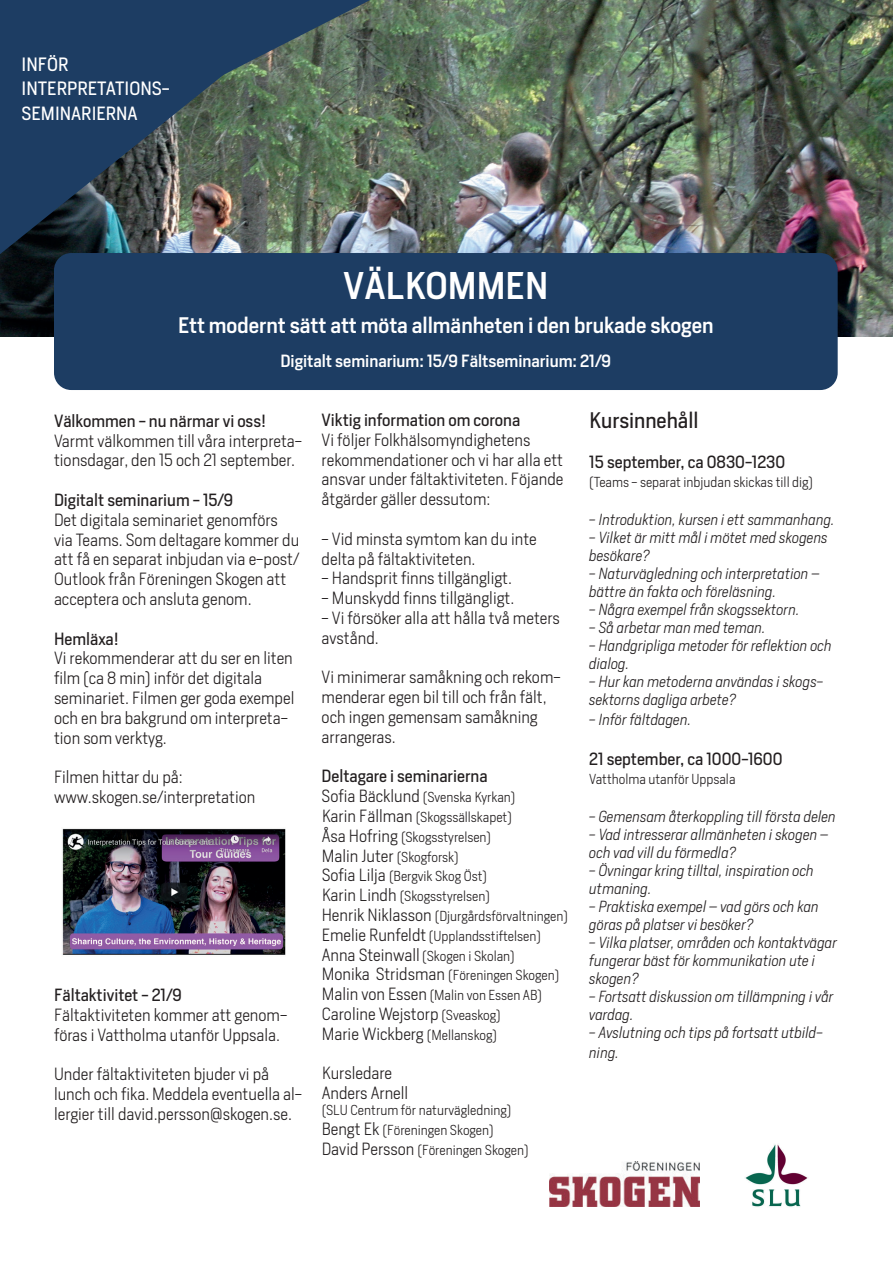
<style>
.page{position:relative;width:893px;height:1263px;background:#fff}
.page>*{position:absolute;margin:0;border:0;box-sizing:border-box;transform-origin:0 0}
.t1{font:500 36px "Heron Sans";color:#fff}
.t2{font:500 21px "Heron Sans";color:#fff}
.t3{font:21px "Heron Sans";color:#231f20}
.t4{font:18px/24.3px "Heron Sans";color:#fff}
.t5{font:17.85px "Heron Sans";color:#fff}
.t6{font:300 16.5px/19.8px "Heron Sans";color:#231f20}
.t7{font:16.5px "Heron Sans";color:#231f20}
.t8{font:500 16.5px "Heron Sans";color:#fff}
.t9{font:italic 300 15px/18px "Heron Sans";color:#231f20}
.t10{font:300 13.5px/19.8px "Heron Sans";color:#231f20}
.s1{font-size:16.5px}
.s2{font-size:13.5px}
</style>
<div class="page">
<img style="left:652px;top:0;width:241px;height:337px">
<div style="left:54px;top:253px;width:784px;height:137px;background:#1d3d63;border-radius:17px"></div>
<img style="left:0;top:0;width:652px;height:390px">
<svg style="left:0;top:0;width:370px;height:189px;fill:#1d3d63"></svg>
<img style="left:745px;top:1144px;width:63px;height:63px">
<img style="left:550px;top:1162px;width:150px;height:45px">
<img style="left:62px;top:828px;width:224px;height:127px">
<p class="t4" style="left:22px;top:52px;width:150px">INFÖR<br>INTERPRETATIONS-</p>
<p class="t5" style="left:22px;top:103px;width:44px">SEMINARIERNA</p>
<h1 class="t1" style="left:343px;top:264px;width:207px">VÄLKOMMEN</h1>
<p class="t2" style="left:178px;top:313px;width:537px">Ett modernt sätt att möta allmänheten i den brukade skogen</p>
<p class="t8" style="left:281px;top:351px;width:332px">Digitalt seminarium: 15/9 Fältseminarium: 21/9</p>
<p class="t7" style="left:54px;top:411px;width:214px">Välkommen - nu närmar vi oss!</p>
<p class="t6" style="left:54px;top:431px;width:249px">Varmt välkommen till våra interpreta&shy;tionsdagar, den 15 och 21 september.</p>
<p class="t7" style="left:54px;top:490px;width:181px">Digitalt seminarium - 15/9</p>
<p class="t6" style="left:54px;top:510px;width:247px">Det digitala seminariet genomförs via Teams. Som deltagare kommer du att få en separat inbjudan via e-post/ Outlook från Föreningen Skogen att acceptera och ansluta genom.</p>
<p class="t7" style="left:54px;top:629px;width:66px">Hemläxa!</p>
<p class="t6" style="left:54px;top:648px;width:242px">Vi rekommenderar att du ser en liten film (ca 8 min) inför det digitala seminariet. Filmen ger goda exempel och en bra bakgrund om interpreta&shy;tion som verktyg.</p>
<p class="t6" style="left:54px;top:767px;width:203px">Filmen hittar du på: www.skogen.se/interpretation</p>
<p class="t7" style="left:54px;top:985px;width:129px">Fältaktivitet - 21/9</p>
<p class="t6" style="left:54px;top:1005px;width:235px">Fältaktiviteten kommer att genom&shy;föras i Vattholma utanför Uppsala.</p>
<p class="t6" style="left:54px;top:1064px;width:250px">Under fältaktiviteten bjuder vi på lunch och fika. Meddela eventuella al&shy;lergier till david.persson@skogen.se.</p>
<p class="t7" style="left:322px;top:410px;width:200px">Viktig information om corona</p>
<p class="t6" style="left:322px;top:430px;width:243px">Vi följer Folkhälsomyndighetens rekommendationer och vi har alla ett ansvar under fältaktiviteten. Föjande åtgärder gäller dessutom:</p>
<p class="t6" style="left:322px;top:529px;width:217px">- Vid minsta symtom kan du inte delta på fältaktiviteten.</p>
<p class="t6" style="left:322px;top:569px;width:192px">- Handsprit finns tillgängligt.</p>
<p class="t6" style="left:322px;top:588px;width:194px">- Munskydd finns tillgängligt.</p>
<p class="t6" style="left:322px;top:608px;width:240px">- Vi försöker alla att hålla två meters avstånd.</p>
<p class="t6" style="left:322px;top:668px;width:241px">Vi minimerar samåkning och rekom&shy;menderar egen bil till och från fält, och ingen gemensam samåkning arrangeras.</p>
<p class="t7" style="left:322px;top:767px;width:167px">Deltagare i seminarierna</p>
<p class="t10" style="left:322px;top:787px;width:248px"><span class="s1">Sofia Bäcklund</span> (Svenska Kyrkan)<br><span class="s1">Karin Fällman</span> (Skogssällskapet)<br><span class="s1">Åsa Hofring</span> (Skogsstyrelsen)<br><span class="s1">Malin Juter</span> (Skogforsk)<br><span class="s1">Sofia Lilja</span> (Bergvik Skog Öst)<br><span class="s1">Karin Lindh</span> (Skogsstyrelsen)<br><span class="s1">Henrik Niklasson</span> (Djurgårdsförvaltningen)<br><span class="s1">Emelie Runfeldt</span> (Upplandsstiftelsen)<br><span class="s1">Anna Steinwall</span> (Skogen i Skolan)<br><span class="s1">Monika Stridsman</span> (Föreningen Skogen)<br><span class="s1">Malin von Essen</span> (Malin von Essen AB)</p>
<p class="t6" style="left:322px;top:1004px;width:181px">Caroline Wejstorp <span class="s2">(Sveaskog)<br></span>Marie Wickberg <span class="s2">(Mellanskog)</span></p>
<p class="t6" style="left:322px;top:1064px;width:88px">Kursledare<br>Anders Arnell</p>
<p class="t10" style="left:322px;top:1101px;width:208px">(SLU Centrum för naturvägledning)<br><span class="s1">Bengt Ek</span> (Föreningen Skogen)<br><span class="s1">David Persson</span> (Föreningen Skogen)</p>
<p class="t3" style="left:589px;top:408px;width:111px">Kursinnehåll</p>
<p class="t7" style="left:589px;top:452px;width:197px">15 september, ca 0830-1230</p>
<p class="t10" style="left:589px;top:473px;width:225px">(Teams - separat inbjudan skickas till dig)</p>
<p class="t9" style="left:589px;top:511px;width:247px">- Introduktion, kursen i ett sammanhang.</p>
<p class="t9" style="left:589px;top:529px;width:240px">- Vilket är mitt mål i mötet med skogens besökare?</p>
<p class="t9" style="left:589px;top:565px;width:232px">- Naturvägledning och interpretation – bättre än fakta och föreläsning.</p>
<p class="t9" style="left:589px;top:601px;width:212px">- Några exempel från skogssektorn.</p>
<p class="t9" style="left:589px;top:619px;width:178px">- Så arbetar man med teman.</p>
<p class="t9" style="left:589px;top:637px;width:244px">- Handgripliga metoder för reflektion och dialog.</p>
<p class="t9" style="left:589px;top:673px;width:236px">- Hur kan metoderna användas i skogs&shy;sektorns dagliga arbete?</p>
<p class="t9" style="left:589px;top:710px;width:103px">- Inför fältdagen.</p>
<p class="t7" style="left:589px;top:749px;width:195px">21 september, ca 1000-1600</p>
<p class="t10" style="left:589px;top:770px;width:148px">Vattholma utanför Uppsala</p>
<p class="t9" style="left:589px;top:808px;width:248px">- Gemensam återkoppling till första delen</p>
<p class="t9" style="left:589px;top:826px;width:241px">- Vad intresserar allmänheten i skogen – och vad vill du förmedla?</p>
<p class="t9" style="left:589px;top:862px;width:226px">- Övningar kring tilltal, inspiration och utmaning.</p>
<p class="t9" style="left:589px;top:898px;width:231px">- Praktiska exempel – vad görs och kan göras på platser vi besöker?</p>
<p class="t9" style="left:589px;top:934px;width:249px">- Vilka platser, områden och kontaktvägar fungerar bäst för kommunikation ute i skogen?</p>
<p class="t9" style="left:589px;top:988px;width:246px">- Fortsatt diskussion om tillämpning i vår vardag.</p>
<p class="t9" style="left:589px;top:1023px;width:235px;line-height:19.8px">- Avslutning och tips på fortsatt utbild&shy;ning.</p>
</div>
